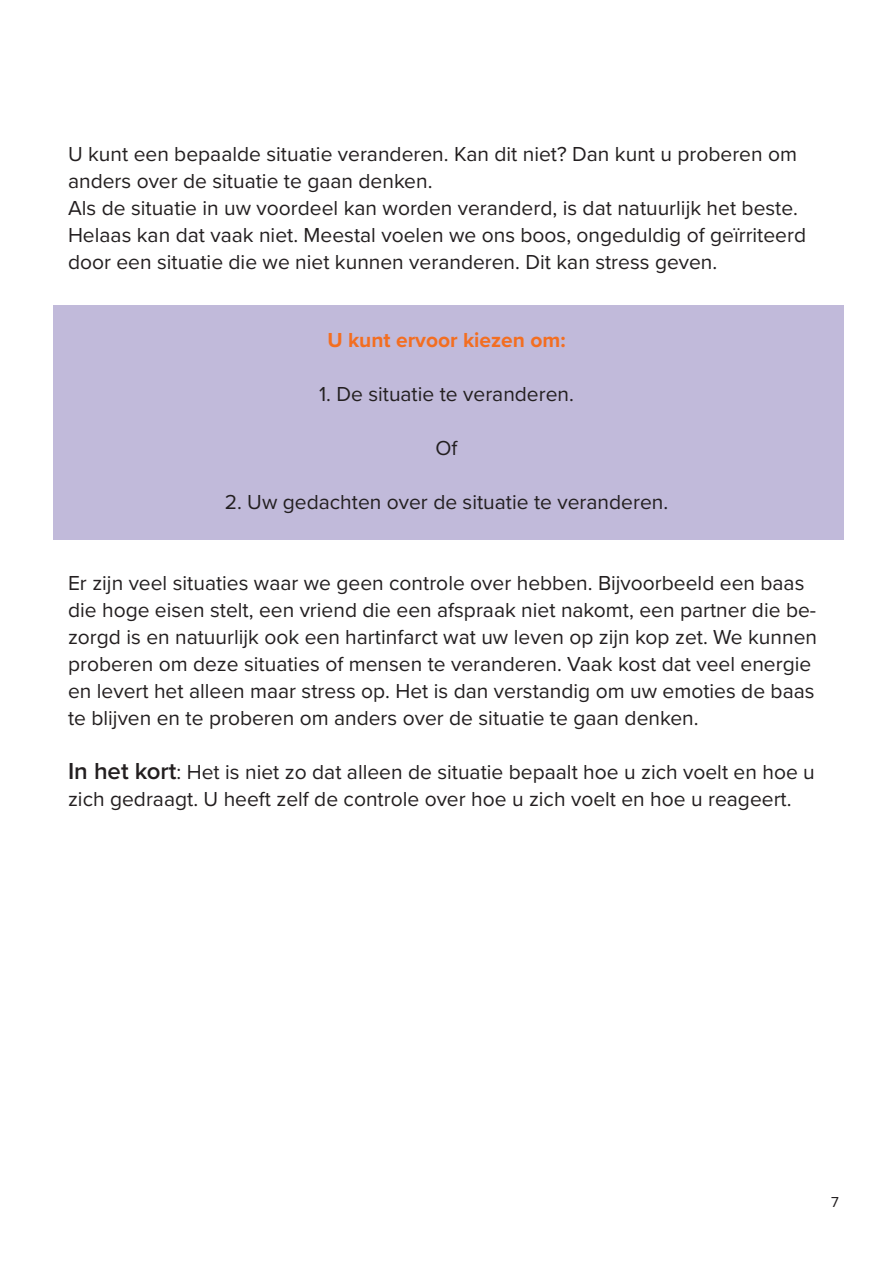
<style>
.page{position:relative;width:893px;height:1263px;background:#fff}
.page>*{position:absolute;margin:0;border:0;box-sizing:border-box;transform-origin:0 0}
.Platte_tekst{font:21px/27px "Proxima Nova";color:#231f20}
.Tussenkop_oranje{font:700 21px "Proxima Nova";color:#f36e21}
.t1{font:15px "Proxima Nova";color:#231f20}
.s1{font-weight:600;font-size:24px}
</style>
<div class="page">
<div style="left:54px;top:305px;width:790px;height:235px;background:#c1bada"></div>
<p class="Platte_tekst" style="left:68px;top:140px;width:731px">U kunt een bepaalde situatie veranderen. Kan dit niet? Dan kunt u proberen om anders over de situatie te gaan denken.</p>
<p class="Platte_tekst" style="left:68px;top:194px;width:740px">Als de situatie in uw voordeel kan worden veranderd, is dat natuurlijk het beste.<br>Helaas kan dat vaak niet. Meestal voelen we ons boos, ongeduldig of geïrriteerd door een situatie die we niet kunnen veranderen. Dit kan stress geven.</p>
<p class="Tussenkop_oranje" style="left:327px;top:324px;width:240px">U kunt ervoor kiezen om:</p>
<p class="Platte_tekst" style="left:319px;top:379px;width:256px">1. De situatie te veranderen.</p>
<p class="Platte_tekst" style="left:435px;top:433px;width:24px">Of</p>
<p class="Platte_tekst" style="left:225px;top:487px;width:445px">2. Uw gedachten over de situatie te veranderen.</p>
<p class="Platte_tekst" style="left:68px;top:568px;width:750px">Er zijn veel situaties waar we geen controle over hebben. Bijvoorbeeld een baas die hoge eisen stelt, een vriend die een afspraak niet nakomt, een partner die be&shy;zorgd is en natuurlijk ook een hartinfarct wat uw leven op zijn kop zet. We kunnen proberen om deze situaties of mensen te veranderen. Vaak kost dat veel energie en levert het alleen maar stress op. Het is dan verstandig om uw emoties de baas te blijven en te proberen om anders over de situatie te gaan denken.</p>
<p class="Platte_tekst" style="left:68px;top:757px;width:748px"><span class="s1">In het kort</span>: Het is niet zo dat alleen de situatie bepaalt hoe u zich voelt en hoe u zich gedraagt. U heeft zelf de controle over hoe u zich voelt en hoe u reageert.</p>
<p class="t1" style="left:831px;top:1190px;width:9px">7</p>
</div>
